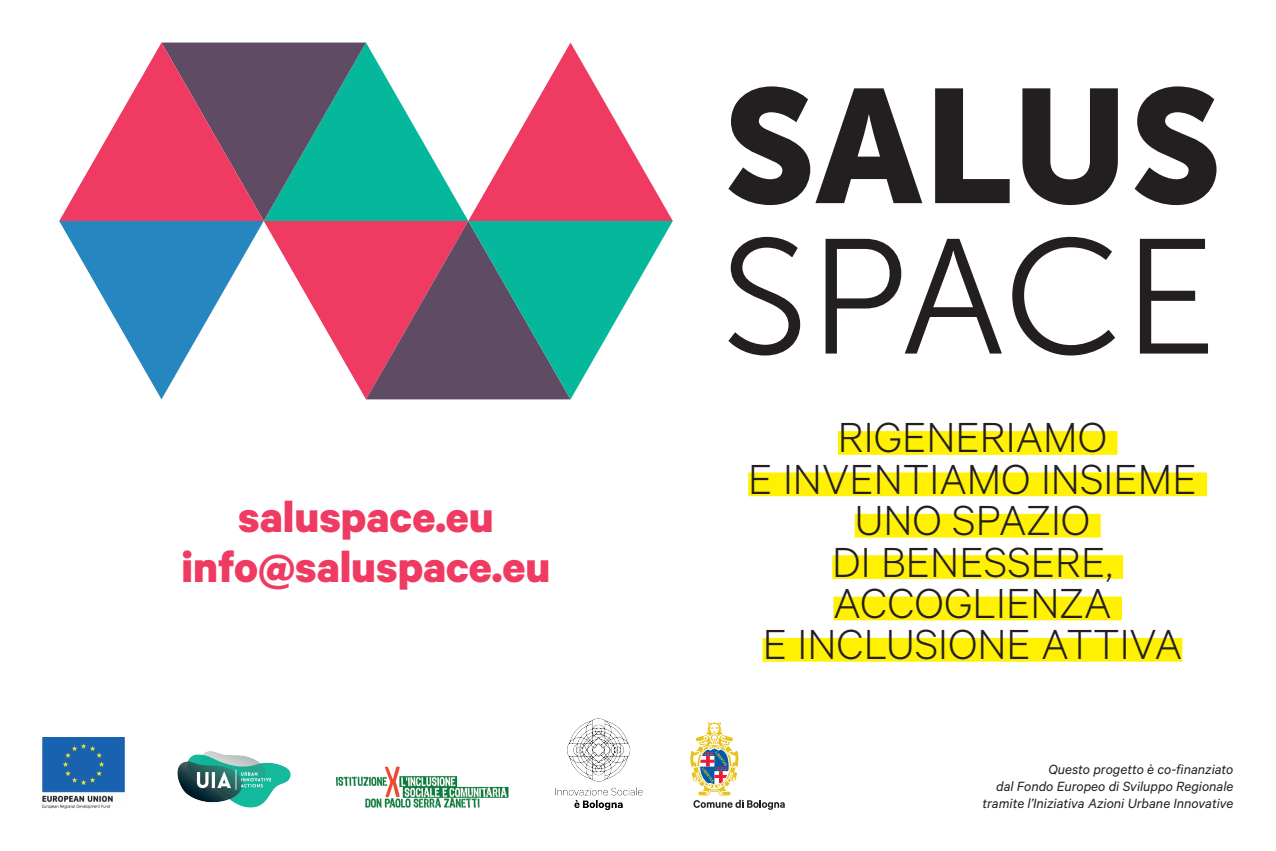
<style>
.page{position:relative;width:1276px;height:851px;background:#fff}
.page>*{position:absolute;margin:0;border:0;box-sizing:border-box;transform-origin:0 0}
.t1{font:700 48.15px/49.5px "Calibre";color:#ef3b62;text-align:center}
.t2{font:300 47.28px/41.3px "Calibre";color:#231f20;text-align:center}
.t3{font:italic 15px/17.4px "Calibre";color:#231f20;text-align:right}
</style>
<div class="page">
<img style="left:42px;top:737px;width:83px;height:71px">
<img style="left:178px;top:751px;width:112px;height:56px">
<svg style="left:690px;top:722px;width:95px;height:87px"></svg>
<img style="left:555px;top:718px;width:88px;height:92px">
<img style="left:336px;top:766px;width:172px;height:41px">
<div style="left:838px;top:431px;width:279px;height:24px;background:#fff101"></div>
<div style="left:748px;top:472px;width:459px;height:24px;background:#fff101"></div>
<div style="left:854px;top:513px;width:246px;height:24px;background:#fff101"></div>
<div style="left:832px;top:555px;width:291px;height:24px;background:#fff101"></div>
<div style="left:833px;top:596px;width:289px;height:24px;background:#fff101"></div>
<div style="left:762px;top:637px;width:420px;height:24px;background:#fff101"></div>
<svg style="left:728px;top:86px;width:488px;height:119px"></svg>
<svg style="left:728px;top:237px;width:480px;height:118px"></svg>
<svg style="left:59px;top:43px;width:614px;height:356px"></svg>
<h1 class="t1" style="left:181px;top:491px;width:370px">saluspace.eu info@saluspace.eu</h1>
<h2 class="t2" style="left:748px;top:415px;width:450px">RIGENERIAMO<br>E INVENTIAMO INSIEME<br>UNO SPAZIO<br>DI BENESSERE,<br>ACCOGLIENZA<br>E INCLUSIONE ATTIVA</h2>
<p class="t3" style="left:982px;top:759px;width:252px">Questo progetto è co-finanziato<br>dal Fondo Europeo di Sviluppo Regionale tramite l’Iniziativa Azioni Urbane Innovative</p>
</div>
